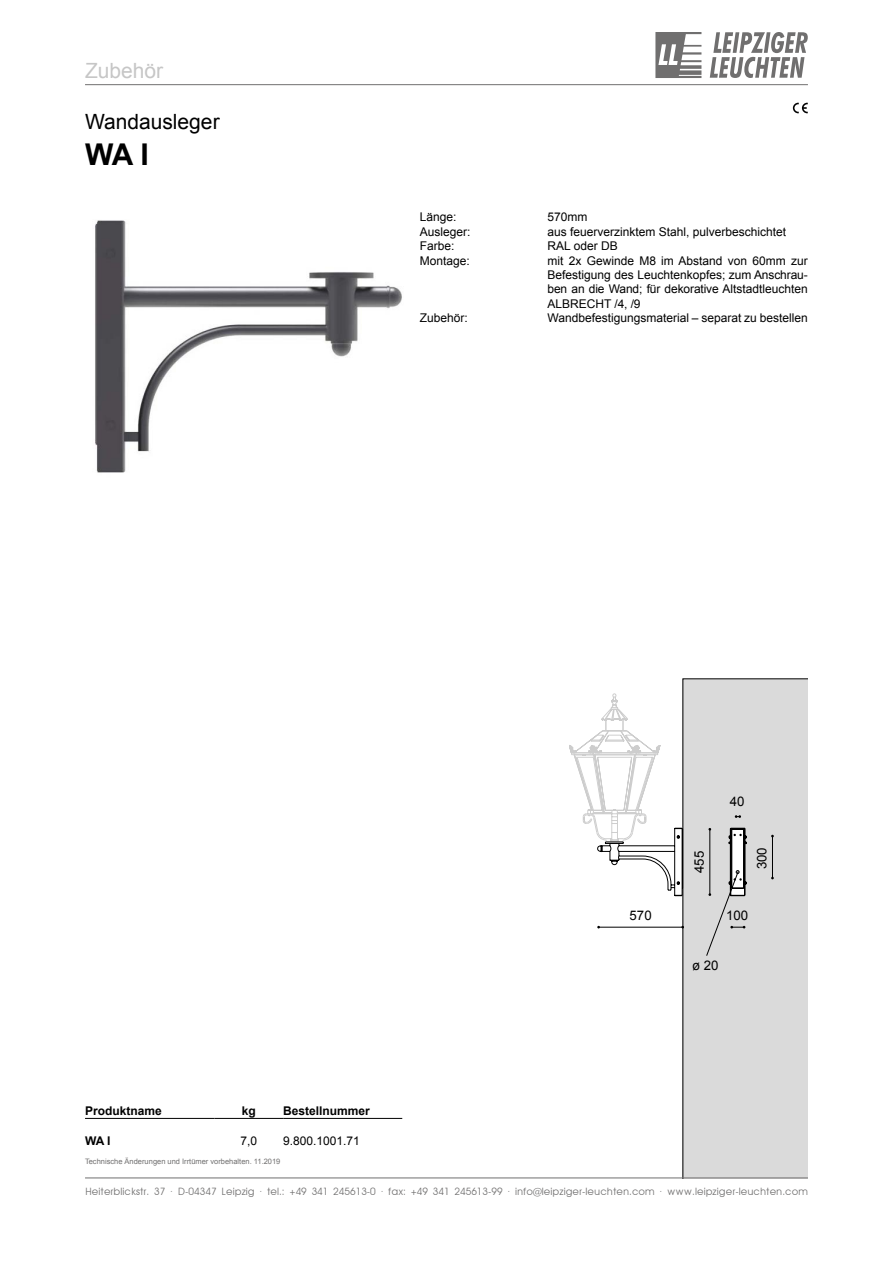
<style>
.page{position:relative;width:893px;height:1263px;background:#fff}
.page>*{position:absolute;margin:0;border:0;box-sizing:border-box;transform-origin:0 0}
.t1{font:700 30px "Arial";color:#000}
.t2{font:21px "Arial";color:#000}
.t3{font:21px "Arial";color:#c6c6c6}
.t4{font:13.2px "Arial";color:#000}
.t5{font:12px/14.4px "Arial";color:#000;text-align:justify}
.t6{font:700 12px "Arial";color:#000}
.t7{font:10.2px "Avant Garde";color:#706f6f}
.t8{font:7.5px "Arial";color:#706f6f}
</style>
<div class="page">
<img style="left:95px;top:220px;width:307px;height:253px">
<svg style="left:793px;top:103px;width:15px;height:10px"></svg>
<hr style="left:85px;top:1118px;width:129px;height:1px;background:#000">
<hr style="left:214px;top:1118px;width:69px;height:1px;background:#000">
<hr style="left:283px;top:1118px;width:119px;height:1px;background:#000">
<div style="left:682px;top:678px;width:126px;height:499px;background:#dadada"></div>
<hr style="left:772px;top:836px;width:1px;height:42px;background:#000">
<svg style="left:735px;top:815px;width:6px;height:3px"></svg>
<hr style="left:599px;top:927px;width:84px;height:1px;background:#000">
<svg style="left:569px;top:693px;width:114px;height:203px"></svg>
<svg style="left:706px;top:827px;width:41px;height:129px;background:#c5c5c5"></svg>
<hr style="left:85px;top:1177px;width:723px;height:1px;background:#706f6f">
<hr style="left:85px;top:84px;width:723px;height:1px;background:#706f6f">
<svg style="left:655px;top:32px;width:46px;height:46px"></svg>
<svg style="left:710px;top:32px;width:98px;height:46px"></svg>
<h2 class="t3" style="left:85px;top:57px;width:80px">Zubehör</h2>
<h2 class="t2" style="left:85px;top:107px;width:136px">Wandausleger</h2>
<h1 class="t1" style="left:85px;top:134px;width:65px">WA I</h1>
<p class="t5" style="left:420px;top:210px;width:38px">Länge:</p>
<p class="t5" style="left:547px;top:210px;width:42px">570mm</p>
<p class="t5" style="left:420px;top:224px;width:52px">Ausleger:</p>
<p class="t5" style="left:547px;top:224px;width:240px">aus feuerverzinktem Stahl, pulverbeschichtet</p>
<p class="t5" style="left:420px;top:239px;width:36px">Farbe:</p>
<p class="t5" style="left:547px;top:239px;width:72px">RAL oder DB</p>
<p class="t5" style="left:420px;top:253px;width:52px">Montage:</p>
<p class="t5" style="left:547px;top:253px;width:262px">mit 2x Gewinde M8 im Abstand von 60mm zur Befestigung des Leuchtenkopfes; zum Anschrau&shy;ben an die Wand; für dekorative Altstadtleuchten ALBRECHT /4, /9</p>
<p class="t5" style="left:420px;top:311px;width:50px">Zubehör:</p>
<p class="t5" style="left:547px;top:311px;width:262px">Wandbefestigungsmaterial – separat zu bestellen</p>
<p class="t6" style="left:85px;top:1103px;width:78px">Produktname</p>
<p class="t6" style="left:242px;top:1103px;width:16px">kg</p>
<p class="t6" style="left:283px;top:1103px;width:88px">Bestellnummer</p>
<p class="t6" style="left:85px;top:1133px;width:27px">WA I</p>
<p class="t5" style="left:240px;top:1134px;width:18px">7,0</p>
<p class="t5" style="left:283px;top:1134px;width:78px">9.800.1001.71</p>
<p class="t8" style="left:85px;top:1156px;width:197px">Technische Änderungen und Irrtümer vorbehalten. 11.2019</p>
<p class="t4" style="left:730px;top:793px;width:16px">40</p>
<p class="t4" style="left:691px;top:873px;width:24px;rotate:-90deg">455</p>
<p class="t4" style="left:753px;top:869px;width:24px;rotate:-90deg">300</p>
<p class="t4" style="left:630px;top:906px;width:24px">570</p>
<p class="t4" style="left:726px;top:906px;width:24px">100</p>
<p class="t4" style="left:692px;top:956px;width:28px">ø 20</p>
<p class="t7" style="left:85px;top:1185px;width:724px">Heiterblickstr. 37 · D-04347 Leipzig · tel.: +49 341 245613-0 · fax: +49 341 245613-99 · info@leipziger-leuchten.com · www.leipziger-leuchten.com</p>
</div>
